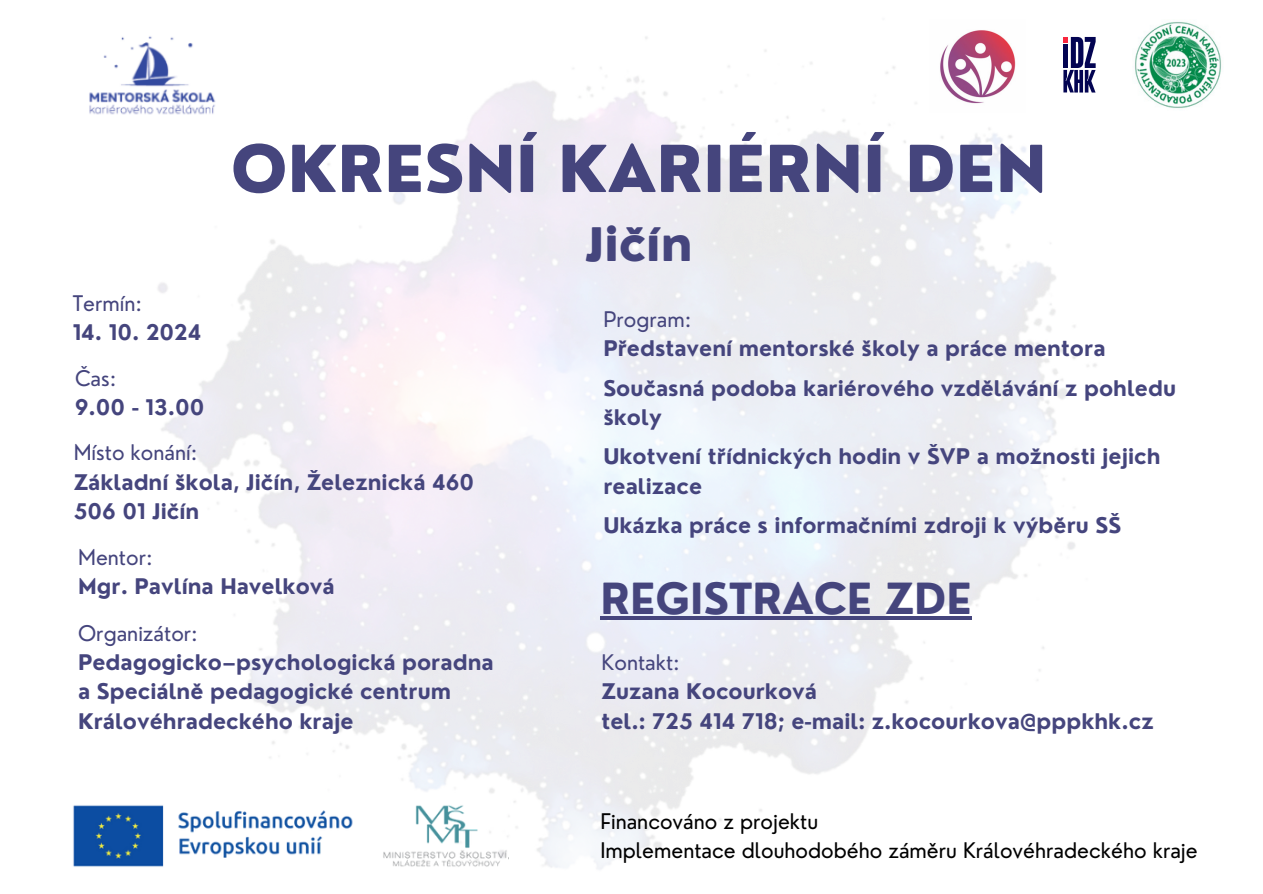
<style>
.page{position:relative;width:1263px;height:894px;background:#fff}
.page>*{position:absolute;margin:0;border:0;box-sizing:border-box;transform-origin:0 0}
.t1{font:800 63px "Nourd";color:#45457d}
.t2{font:800 45px "Nourd";color:#45457d}
.t3{font:700 41.85px "Nourd";color:#45457d}
.t4{font:700 21px/29.4px "Nourd";color:#45457d}
.t5{font:21px "Nourd";color:#000}
.t6{font:21px "Nourd";color:#45457d}
</style>
<div class="page">
<img style="left:158px;top:36px;width:942px;height:834px">
<img style="left:1134px;top:22px;width:87px;height:86px">
<img style="left:930px;top:30px;width:95px;height:82px">
<img style="left:73px;top:804px;width:435px;height:63px">
<img style="left:89px;top:36px;width:141px;height:95px">
<div style="left:1034px;top:20px;width:90px;height:90px;background:#fff"></div>
<svg style="left:1063px;top:37px;width:33px;height:55px"></svg>
<hr style="left:600px;top:616px;width:372px;height:3px;background:#45457d">
<h1 class="t1" style="left:231px;top:129px;width:818px">OKRESNÍ KARIÉRNÍ DEN</h1>
<h2 class="t2" style="left:585px;top:215px;width:109px">Jičín</h2>
<p class="t6" style="left:73px;top:290px;width:71px">Termín:</p>
<p class="t4" style="left:73px;top:317px;width:130px">14. 10. 2024</p>
<p class="t6" style="left:75px;top:364px;width:43px">Čas:</p>
<p class="t4" style="left:75px;top:392px;width:131px">9.00 - 13.00</p>
<p class="t6" style="left:74px;top:439px;width:125px">Místo konání:</p>
<h3 class="t4" style="left:74px;top:467px;width:402px">Základní škola, Jičín, Železnická 460</h3>
<h3 class="t4" style="left:74px;top:496px;width:127px">506 01 Jičín</h3>
<p class="t6" style="left:78px;top:544px;width:76px">Mentor:</p>
<p class="t4" style="left:78px;top:571px;width:258px">Mgr. Pavlína Havelková</p>
<p class="t6" style="left:78px;top:619px;width:121px">Organizátor:</p>
<p class="t4" style="left:78px;top:647px;width:417px">Pedagogicko–psychologická poradna a Speciálně pedagogické centrum<br>Královéhradeckého kraje</p>
<p class="t6" style="left:603px;top:305px;width:89px">Program:</p>
<p class="t4" style="left:603px;top:333px;width:504px">Představení mentorské školy a práce mentora</p>
<p class="t4" style="left:603px;top:373px;width:574px">Současná podoba kariérového vzdělávání z pohledu školy</p>
<p class="t4" style="left:603px;top:441px;width:559px">Ukotvení třídnických hodin v ŠVP a možnosti jejich realizace</p>
<p class="t4" style="left:603px;top:510px;width:519px">Ukázka práce s informačními zdroji k výběru SŠ</p>
<p class="t3" style="left:600px;top:572px;width:373px">REGISTRACE ZDE</p>
<p class="t6" style="left:602px;top:648px;width:80px">Kontakt:</p>
<p class="t4" style="left:602px;top:676px;width:217px">Zuzana Kocourková</p>
<p class="t4" style="left:602px;top:705px;width:554px">tel.: 725 414 718; e-mail: z.kocourkova@pppkhk.cz</p>
<p class="t5" style="left:600px;top:807px;width:219px">Financováno z projektu</p>
<p class="t5" style="left:600px;top:837px;width:599px">Implementace dlouhodobého záměru Královéhradeckého kraje</p>
</div>
